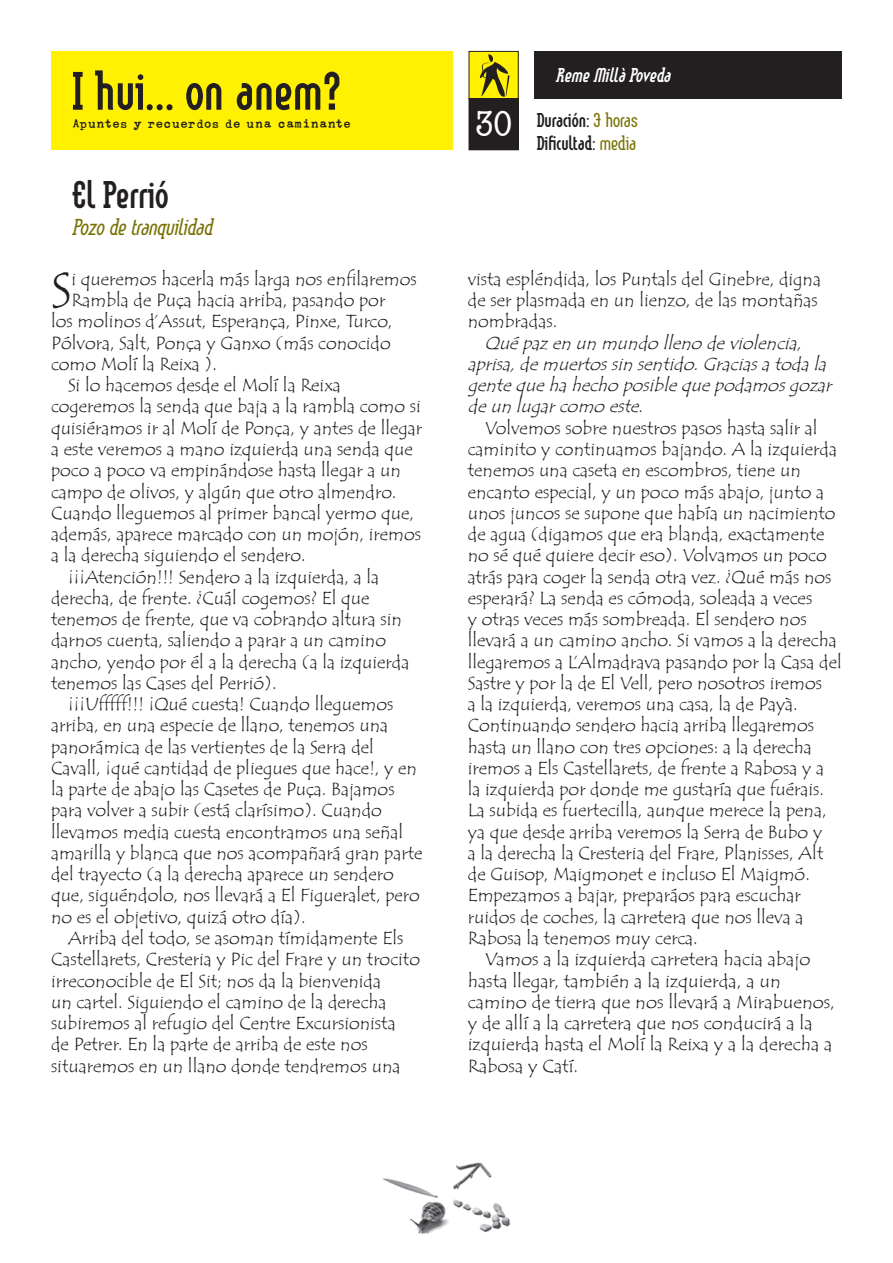
<style>
.page{position:relative;width:893px;height:1263px;background:#fff}
.page>*{position:absolute;margin:0;border:0;box-sizing:border-box;transform-origin:0 0}
.t1{font:700 52.5px "Linotype Method";color:#231f20}
.t2{font:49.05px "Tempus Sans ITCTT";color:#231f20}
.t3{font:700 37.5px "Linotype Method";color:#231f20}
.t4{font:condensed 37.5px "American Typewriter";color:#fff}
.t5{font:italic 300 22.5px "Linotype Method";color:#787000}
.t6{font:700 19.5px/23.4px "Linotype Method";color:#231f20}
.t7{font:italic 700 19.5px "Linotype Method";color:#fff}
.t8{font:18px/21.3px "Tempus Sans ITCTT";color:#231f20}
.t9{font:18px "Tempus Sans ITCTT";color:#231f20;scale:1.05 1}
.t10{font:italic 18px/21.3px "Tempus Sans ITCTT";color:#231f20}
.t11{font:18px "Linotype Typo American";color:#231f20}
.s1{font-weight:300}
.s2{font-weight:300;color:#787000}
.s3{font-style:normal}
</style>
<div class="page">
<div style="left:51px;top:51px;width:402px;height:99px;background:#fff101"></div>
<div style="left:535px;top:51px;width:307px;height:47px;background:#231f20"></div>
<img style="left:383px;top:1162px;width:127px;height:72px">
<div style="left:469px;top:51px;width:49px;height:48px;background:#fff101"></div>
<div style="left:469px;top:51px;width:50px;height:48px;border:1px solid #231f20"></div>
<svg style="left:480px;top:54px;width:30px;height:44px"></svg>
<div style="left:469px;top:99px;width:49px;height:51px;background:#231f20"></div>
<div style="left:469px;top:98px;width:50px;height:52px;border:1px solid #231f20"></div>
<h1 class="t1" style="left:72px;top:63px;width:270px">I hui… on anem?</h1>
<p class="t11" style="left:72px;top:115px;width:280px">Apuntes y recuerdos de una caminante</p>
<h3 class="t4" style="left:475px;top:103px;width:39px">30</h3>
<h3 class="t3" style="left:72px;top:175px;width:98px">El Perrió</h3>
<p class="t5" style="left:72px;top:215px;width:141px">Pozo de tranquilidad</p>
<p class="t7" style="left:556px;top:65px;width:116px">Reme Millà Poveda</p>
<p class="t6" style="left:537px;top:109px;width:102px">Duración<span class="s1">:</span> <span class="s2">3 horas<br></span>Dificultad<span class="s1">:</span> <span class="s2">media</span></p>
<h2 class="t2" style="left:51px;top:259px;width:22px">S</h2>
<p class="t8" style="left:71px;top:269px;width:347px">i queremos hacerla más larga nos enfilaremos</p>
<p class="t8" style="left:71px;top:290px;width:315px">Rambla de Puça hacia arriba, pasando por</p>
<p class="t8" style="left:51px;top:311px;width:343px">los molinos d’Assut, Esperança, Pinxe, Turco,</p>
<p class="t8" style="left:51px;top:332px;width:341px">Pólvora, Salt, Ponça y Ganxo (más conocido</p>
<p class="t8" style="left:51px;top:354px;width:168px">como Molí la Reixa ).</p>
<p class="t8" style="left:68px;top:375px;width:274px">Si lo hacemos desde el Molí la Reixa</p>
<p class="t8" style="left:51px;top:396px;width:371px">cogeremos la senda que baja a la rambla como si</p>
<p class="t8" style="left:51px;top:417px;width:373px">quisiéramos ir al Molí de Ponça, y antes de llegar</p>
<p class="t8" style="left:51px;top:439px;width:363px">a este veremos a mano izquierda una senda que</p>
<p class="t8" style="left:51px;top:460px;width:351px">poco a poco va empinándose hasta llegar a un</p>
<p class="t8" style="left:51px;top:481px;width:347px">campo de olivos, y algún que otro almendro.</p>
<p class="t8" style="left:51px;top:502px;width:364px">Cuando lleguemos al primer bancal yermo que,</p>
<p class="t8" style="left:51px;top:524px;width:371px">además, aparece marcado con un mojón, iremos</p>
<p class="t8" style="left:51px;top:545px;width:256px">a la derecha siguiendo el sendero.</p>
<p class="t8" style="left:68px;top:566px;width:313px">¡¡¡Atención!!! Sendero a la izquierda, a la</p>
<p class="t8" style="left:51px;top:587px;width:320px">derecha, de frente. ¿Cuál cogemos? El que</p>
<p class="t8" style="left:51px;top:609px;width:352px">tenemos de frente, que va cobrando altura sin</p>
<p class="t8" style="left:51px;top:630px;width:337px">darnos cuenta, saliendo a parar a un camino</p>
<p class="t8" style="left:51px;top:651px;width:360px">ancho, yendo por él a la derecha (a la izquierda</p>
<p class="t8" style="left:51px;top:673px;width:227px">tenemos las Cases del Perrió).</p>
<p class="t8" style="left:68px;top:694px;width:327px">¡¡¡Ufffff!!! ¡Qué cuesta! Cuando lleguemos</p>
<p class="t8" style="left:51px;top:715px;width:339px">arriba, en una especie de llano, tenemos una</p>
<p class="t8" style="left:51px;top:736px;width:324px">panorámica de las vertientes de la Serra del</p>
<p class="t8" style="left:51px;top:758px;width:367px">Cavall, ¡qué cantidad de pliegues que hace!, y en</p>
<p class="t8" style="left:51px;top:779px;width:345px">la parte de abajo las Casetes de Puça. Bajamos</p>
<p class="t8" style="left:51px;top:800px;width:332px">para volver a subir (está clarísimo). Cuando</p>
<p class="t8" style="left:51px;top:821px;width:354px">llevamos media cuesta encontramos una señal</p>
<p class="t8" style="left:51px;top:843px;width:373px">amarilla y blanca que nos acompañará gran parte</p>
<p class="t8" style="left:51px;top:864px;width:344px">del trayecto (a la derecha aparece un sendero</p>
<p class="t8" style="left:51px;top:885px;width:370px">que, siguéndolo, nos llevará a El Figueralet, pero</p>
<p class="t8" style="left:51px;top:906px;width:256px">no es el objetivo, quizá otro día).</p>
<p class="t8" style="left:68px;top:928px;width:337px">Arriba del todo, se asoman tímidamente Els</p>
<p class="t8" style="left:51px;top:949px;width:371px">Castellarets, Cresteria y Pic del Frare y un trocito</p>
<p class="t8" style="left:51px;top:970px;width:332px">irreconocible de El Sit; nos da la bienvenida</p>
<p class="t8" style="left:51px;top:991px;width:337px">un cartel. Siguiendo el camino de la derecha</p>
<p class="t8" style="left:51px;top:1013px;width:346px">subiremos al refugio del Centre Excursionista</p>
<p class="t8" style="left:51px;top:1034px;width:318px">de Petrer. En la parte de arriba de este nos</p>
<p class="t8" style="left:51px;top:1055px;width:351px">situaremos en un llano donde tendremos una</p>
<p class="t8" style="left:468px;top:269px;width:355px">vista espléndida, los Puntals del Ginebre, digna de ser plasmada en un lienzo, de las montañas nombradas.</p>
<p class="t10" style="left:468px;top:332px;width:370px;text-indent:17px">Quépazen un mundo lleno deviolencia, aprisa,demuertossin sentido.Graciasatodala gentequehahecho posiblequepodamosgozar deun lugarcomo este<span class="s3">.</span></p>
<p class="t8" style="left:485px;top:417px;width:334px">Volvemos sobre nuestros pasos hasta salir al</p>
<p class="t8" style="left:468px;top:439px;width:371px">caminito y continuamos bajando. A la izquierda</p>
<p class="t8" style="left:468px;top:460px;width:334px">tenemos una caseta en escombros, tiene un</p>
<p class="t8" style="left:468px;top:481px;width:358px">encanto especial, y un poco más abajo, junto a</p>
<p class="t8" style="left:468px;top:502px;width:369px">unos juncos se supone que había un nacimiento</p>
<p class="t8" style="left:468px;top:524px;width:358px">de agua (digamos que era blanda, exactamente</p>
<p class="t8" style="left:468px;top:545px;width:361px">no sé qué quiere decir eso). Volvamos un poco</p>
<p class="t8" style="left:468px;top:566px;width:365px">atrás para coger la senda otra vez. ¿Qué más nos</p>
<p class="t8" style="left:468px;top:588px;width:346px">esperará? La senda es cómoda, soleada a veces</p>
<p class="t8" style="left:468px;top:609px;width:340px">y otras veces más sombreada. El sendero nos</p>
<p class="t8" style="left:468px;top:630px;width:370px">llevará a un camino ancho. Si vamos a la derecha</p>
<p class="t8" style="left:468px;top:651px;width:376px">llegaremos a L’Almadrava pasando por la Casa del</p>
<p class="t8" style="left:468px;top:673px;width:356px">Sastre y por la de El Vell, pero nosotros iremos</p>
<p class="t8" style="left:468px;top:694px;width:332px">a la izquierda, veremos una casa, la de Payà.</p>
<p class="t8" style="left:468px;top:715px;width:348px">Continuando sendero hacia arriba llegaremos</p>
<p class="t8" style="left:468px;top:736px;width:345px">hasta un llano con tres opciones: a la derecha</p>
<p class="t8" style="left:468px;top:758px;width:358px">iremos a Els Castellarets, de frente a Rabosa y a</p>
<p class="t8" style="left:468px;top:779px;width:358px">la izquierda por donde me gustaría que fuérais.</p>
<p class="t8" style="left:468px;top:800px;width:360px">La subida es fuertecilla, aunque merece la pena,</p>
<p class="t8" style="left:468px;top:821px;width:356px">ya que desde arriba veremos la Serra de Bubo y</p>
<p class="t8" style="left:468px;top:843px;width:357px">a la derecha la Cresteria del Frare, Planisses, Alt</p>
<p class="t8" style="left:468px;top:864px;width:344px">de Guisop, Maigmonet e incluso El Maigmó.</p>
<p class="t8" style="left:468px;top:885px;width:335px">Empezamos a bajar, preparáos para escuchar</p>
<p class="t8" style="left:468px;top:906px;width:337px">ruidos de coches, la carretera que nos lleva a</p>
<p class="t8" style="left:468px;top:928px;width:231px">Rabosa la tenemos muy cerca.</p>
<p class="t9" style="left:485px;top:948px;width:312px">Vamos a la izquierda carretera hacia abajo</p>
<p class="t9" style="left:468px;top:969px;width:300px">hasta llegar, también a la izquierda, a un</p>
<p class="t9" style="left:468px;top:990px;width:351px">camino de tierra que nos llevará a Mirabuenos,</p>
<p class="t9" style="left:468px;top:1012px;width:330px">y de allí a la carretera que nos conducirá a la</p>
<p class="t9" style="left:468px;top:1033px;width:349px">izquierda hasta el Molí la Reixa y a la derecha a</p>
<p class="t9" style="left:468px;top:1054px;width:107px">Rabosa y Catí.</p>
</div>
